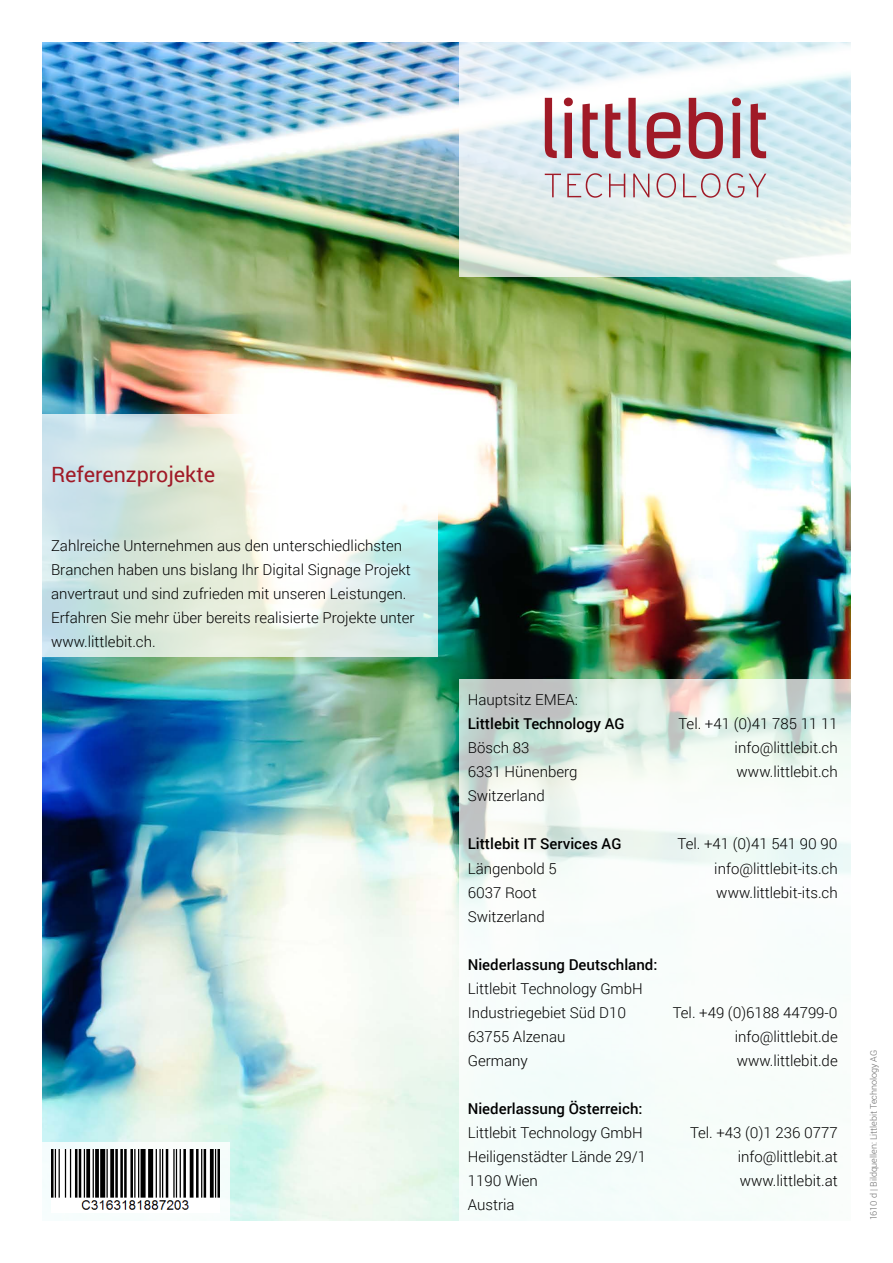
<style>
.page{position:relative;width:893px;height:1263px;background:#fff}
.page>*{position:absolute;margin:0;border:0;box-sizing:border-box;transform-origin:0 0}
.t1{font:21.45px "Roboto";color:#a01a27}
.t2{font:300 15px/24px "Roboto";color:#000}
.t3{font:500 15px "Roboto";color:#000}
.t4{font:300 9px "Roboto";letter-spacing:-.005em;color:#6a6a6a}
</style>
<div class="page">
<img style="left:43px;top:43px;width:807px;height:1177px">
<svg style="left:459px;top:42px;width:391px;height:234px"></svg>
<svg style="left:545px;top:98px;width:12px;height:60px"></svg>
<svg style="left:564px;top:98px;width:9px;height:60px"></svg>
<svg style="left:582px;top:104px;width:16px;height:55px"></svg>
<svg style="left:605px;top:104px;width:16px;height:55px"></svg>
<svg style="left:628px;top:98px;width:12px;height:60px"></svg>
<svg style="left:647px;top:112px;width:33px;height:47px;background:#b8757f"></svg>
<svg style="left:689px;top:98px;width:34px;height:61px;background:#bc8993"></svg>
<svg style="left:732px;top:98px;width:9px;height:60px"></svg>
<svg style="left:751px;top:104px;width:15px;height:55px"></svg>
<svg style="left:545px;top:174px;width:16px;height:23px"></svg>
<svg style="left:567px;top:173px;width:35px;height:25px"></svg>
<svg style="left:609px;top:174px;width:16px;height:23px"></svg>
<svg style="left:633px;top:174px;width:16px;height:23px"></svg>
<svg style="left:656px;top:173px;width:20px;height:25px"></svg>
<svg style="left:683px;top:173px;width:37px;height:25px"></svg>
<svg style="left:727px;top:173px;width:39px;height:25px"></svg>
<svg style="left:43px;top:415px;width:395px;height:242px"></svg>
<svg style="left:459px;top:679px;width:391px;height:541px"></svg>
<div style="left:43px;top:1142px;width:187px;height:84px;background:#f8fdfc"></div>
<img style="left:51px;top:1150px;width:168px;height:60px">
<h1 class="t1" style="left:51px;top:459px;width:166px">Referenzprojekte</h1>
<p class="t2" style="left:51px;top:533px;width:365px">Zahlreiche Unternehmen aus den unterschiedlichsten Branchen haben uns bislang Ihr Digital Signage Projekt anvertraut und sind zufrieden mit unseren Leistungen.<br>Erfahren Sie mehr über bereits realisierte Projekte unter www.littlebit.ch.</p>
<p class="t2" style="left:468px;top:688px;width:112px">Hauptsitz EMEA:</p>
<p class="t3" style="left:468px;top:714px;width:158px">Littlebit Technology AG</p>
<p class="t2" style="left:678px;top:712px;width:161px">Tel. +41 (0)41 785 11 11</p>
<p class="t2" style="left:468px;top:736px;width:63px">Bösch 83</p>
<p class="t2" style="left:735px;top:736px;width:105px">info@littlebit.ch</p>
<p class="t2" style="left:468px;top:760px;width:111px">6331 Hünenberg</p>
<p class="t2" style="left:737px;top:760px;width:103px">www.littlebit.ch</p>
<p class="t2" style="left:468px;top:784px;width:78px">Switzerland</p>
<p class="t3" style="left:468px;top:834px;width:155px">Littlebit IT Services AG</p>
<p class="t2" style="left:678px;top:832px;width:162px">Tel. +41 (0)41 541 90 90</p>
<p class="t2" style="left:468px;top:856px;width:91px">Längenbold 5</p>
<p class="t2" style="left:714px;top:856px;width:125px">info@littlebit-its.ch</p>
<p class="t2" style="left:468px;top:880px;width:70px">6037 Root</p>
<p class="t2" style="left:716px;top:880px;width:123px">www.littlebit-its.ch</p>
<p class="t2" style="left:468px;top:904px;width:78px">Switzerland</p>
<p class="t3" style="left:468px;top:954px;width:191px">Niederlassung Deutschland:</p>
<p class="t2" style="left:468px;top:976px;width:177px">Littlebit Technology GmbH<br>Industriegebiet Süd D10</p>
<p class="t2" style="left:673px;top:1000px;width:166px">Tel. +49 (0)6188 44799-0</p>
<p class="t2" style="left:468px;top:1024px;width:99px">63755 Alzenau</p>
<p class="t2" style="left:735px;top:1024px;width:105px">info@littlebit.de</p>
<p class="t2" style="left:468px;top:1048px;width:62px">Germany</p>
<p class="t2" style="left:737px;top:1048px;width:103px">www.littlebit.de</p>
<p class="t3" style="left:468px;top:1098px;width:176px">Niederlassung Österreich:</p>
<p class="t2" style="left:468px;top:1120px;width:177px">Littlebit Technology GmbH</p>
<p class="t2" style="left:690px;top:1120px;width:149px">Tel. +43 (0)1 236 0777</p>
<p class="t2" style="left:468px;top:1144px;width:180px">Heiligenstädter Lände 29/1</p>
<p class="t2" style="left:738px;top:1144px;width:102px">info@littlebit.at</p>
<p class="t2" style="left:468px;top:1168px;width:72px">1190 Wien</p>
<p class="t2" style="left:740px;top:1168px;width:100px">www.littlebit.at</p>
<p class="t2" style="left:468px;top:1192px;width:48px">Austria</p>
<p class="t4" style="left:867px;top:1220px;width:172px;rotate:-90deg">1610 d | Bildquellen: Littlebit Technology AG</p>
</div>
